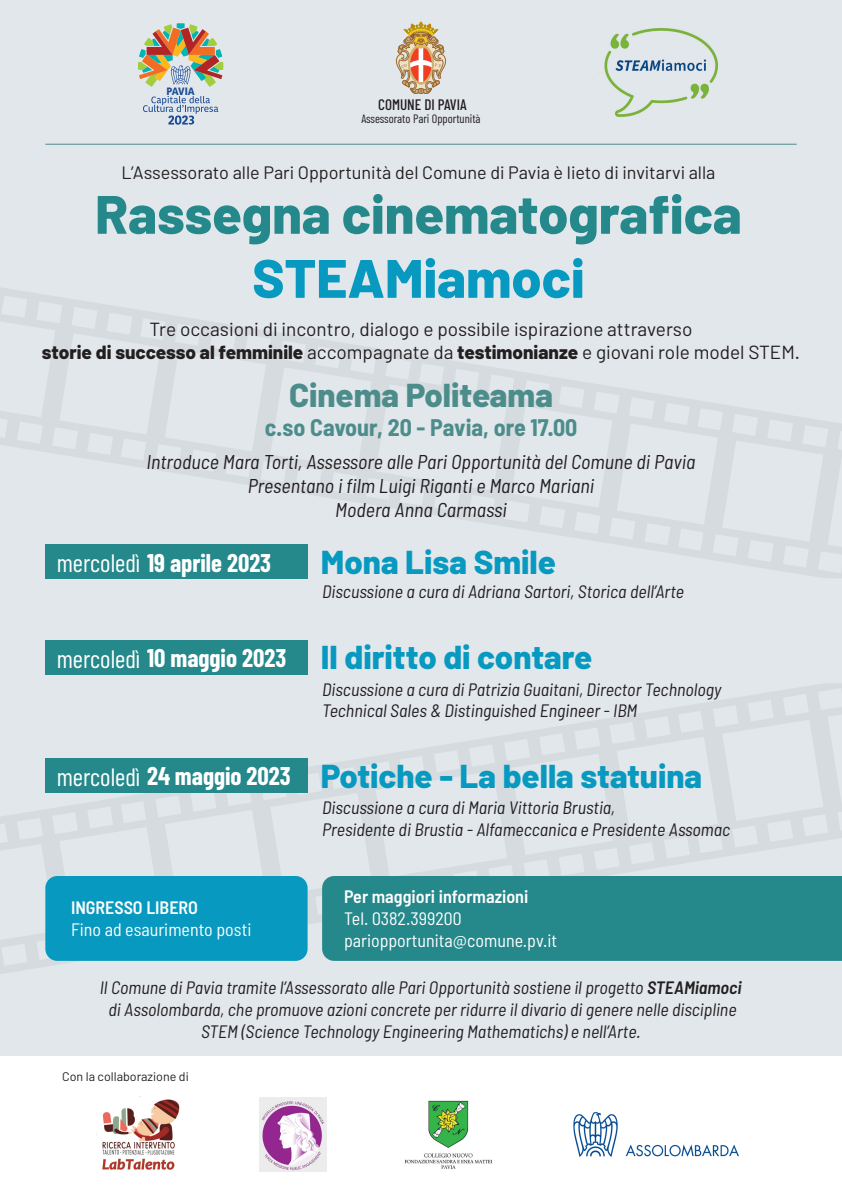
<style>
.page{position:relative;width:842px;height:1191px;background:#fff}
.page>*{position:absolute;margin:0;border:0;box-sizing:border-box;transform-origin:0 0}
.t1{font:800 54px/64px "Barlow";color:#25888b;text-align:center}
.t2{font:800 33px "Barlow";color:#0799bf}
.t3{font:800 33px "Barlow";color:#4c8d8b}
.t4{font:700 25px "Barlow Condensed";color:#fff}
.t5{font:700 semi-condensed 24px "Barlow";color:#4c8d8b}
.t6{font:italic semi-condensed 20px "Barlow";color:#231f20}
.t7{font:19px/22.8px "Barlow";color:#231f20;text-align:center}
.t8{font:italic semi-condensed 18px/21.6px "Barlow";color:#231f20}
.t9{font:semi-condensed 18px/21.6px "Barlow";color:#fff}
.t10{font:18px "Barlow";color:#231f20}
.t11{font:600 semi-condensed 18px "Barlow";color:#fff}
.t12{font:500 15.2px "Barlow Condensed";color:#231f20}
.t13{font:12.5px "Barlow";color:#231f20}
.t14{font:12.1px "Barlow Condensed";color:#231f20}
.t15{font:900 condensed 10.7px "Frutiger LT Std";letter-spacing:-.025em;color:#1c4c95}
.s1{color:#0799bf}
.s2{font-weight:800}
.s3{font-weight:400}
.s4{font-weight:600}
</style>
<div class="page">
<div style="left:0;top:0;width:842px;height:1055px;background:#e2e7ec"></div>
<svg style="left:422px;top:356px;width:420px;height:96px"></svg>
<svg style="left:401px;top:477px;width:441px;height:101px"></svg>
<svg style="left:492px;top:396px;width:35px;height:105px"></svg>
<svg style="left:597px;top:413px;width:35px;height:105px"></svg>
<svg style="left:703px;top:430px;width:34px;height:105px"></svg>
<svg style="left:808px;top:447px;width:34px;height:105px"></svg>
<svg style="left:0;top:288px;width:423px;height:101px"></svg>
<svg style="left:0;top:411px;width:404px;height:98px"></svg>
<svg style="left:40px;top:323px;width:35px;height:105px"></svg>
<svg style="left:145px;top:340px;width:35px;height:105px"></svg>
<svg style="left:251px;top:357px;width:34px;height:105px"></svg>
<svg style="left:356px;top:374px;width:35px;height:105px"></svg>
<svg style="left:423px;top:810px;width:419px;height:66px"></svg>
<svg style="left:404px;top:683px;width:438px;height:102px"></svg>
<svg style="left:492px;top:760px;width:35px;height:105px"></svg>
<svg style="left:597px;top:743px;width:35px;height:105px"></svg>
<svg style="left:703px;top:726px;width:34px;height:105px"></svg>
<svg style="left:808px;top:709px;width:34px;height:105px"></svg>
<svg style="left:0;top:872px;width:423px;height:102px"></svg>
<svg style="left:0;top:752px;width:404px;height:98px"></svg>
<svg style="left:40px;top:833px;width:35px;height:105px"></svg>
<svg style="left:145px;top:816px;width:35px;height:60px"></svg>
<svg style="left:251px;top:799px;width:34px;height:77px"></svg>
<svg style="left:356px;top:782px;width:35px;height:94px"></svg>
<div style="left:45px;top:876px;width:263px;height:85px;background:#0799bf;border-radius:12px"></div>
<div style="left:322px;top:876px;width:520px;height:85px;background:#25888b"></div>
<img style="left:598px;top:28px;width:120px;height:89px">
<div style="left:45px;top:544px;width:263px;height:34px;background:#25888b"></div>
<div style="left:45px;top:640px;width:263px;height:34px;background:#25888b"></div>
<img style="left:102px;top:1096px;width:78px;height:74px">
<img style="left:404px;top:1100px;width:88px;height:69px">
<img style="left:573px;top:1112px;width:166px;height:44px">
<hr style="left:45px;top:144px;width:752px;height:1px;background:#4c8d8b">
<div style="left:45px;top:758px;width:263px;height:34px;background:#25888b"></div>
<img style="left:260px;top:1097px;width:66px;height:74px">
<svg style="left:138px;top:23px;width:85px;height:64px"></svg>
<svg style="left:143px;top:96px;width:75px;height:29px"></svg>
<svg style="left:395px;top:21px;width:52px;height:73px"></svg>
<p class="t15" style="left:167px;top:84px;width:30px">PAVIA</p>
<p class="t12" style="left:378px;top:94px;width:90px">COMUNE DI PAVIA</p>
<p class="t14" style="left:361px;top:110px;width:121px">Assessorato Pari Opportunità</p>
<p class="t10" style="left:121px;top:161px;width:595px">L’Assessorato alle Pari Opportunità del Comune di Pavia è lieto di invitarvi alla</p>
<p class="t1" style="left:95px;top:178px;width:648px">Rassegna cinematografica<br><span class="s1">STEAMiamoci</span></p>
<p class="t7" style="left:42px;top:317px;width:760px">Tre occasioni di incontro, dialogo e possibile ispirazione attraverso<br><span class="s2">storie di successo al femminile</span> accompagnate da <span class="s2">testimonianze</span> e giovani role model STEM.</p>
<p class="t3" style="left:289px;top:371px;width:265px">Cinema Politeama</p>
<p class="t5" style="left:265px;top:412px;width:314px">c.so Cavour, 20 - Pavia, ore 17.00</p>
<p class="t6" style="left:146px;top:449px;width:550px">Introduce Mara Torti, Assessore alle Pari Opportunità del Comune di Pavia</p>
<p class="t6" style="left:248px;top:473px;width:348px">Presentano i film Luigi Riganti e Marco Mariani</p>
<p class="t6" style="left:335px;top:497px;width:173px">Modera Anna Carmassi</p>
<p class="t4" style="left:57px;top:545px;width:216px"><span class="s3">mercoledì</span> 19 aprile 2023</p>
<p class="t4" style="left:57px;top:640px;width:231px"><span class="s3">mercoledì</span> 10 maggio 2023</p>
<p class="t2" style="left:321px;top:537px;width:237px">Mona Lisa Smile</p>
<p class="t8" style="left:322px;top:580px;width:363px">Discussione a cura di Adriana Sartori, Storica dell’Arte</p>
<p class="t2" style="left:321px;top:633px;width:273px">Il diritto di contare</p>
<p class="t8" style="left:322px;top:678px;width:401px">Discussione a cura di Patrizia Guaitani, Director Technology<br>Technical Sales &amp; Distinguished Engineer - IBM</p>
<p class="t4" style="left:57px;top:758px;width:235px"><span class="s3">mercoledì</span> 24 maggio 2023</p>
<p class="t2" style="left:321px;top:751px;width:383px">Potiche - La bella statuina</p>
<p class="t9" style="left:71px;top:896px;width:182px"><span class="s4">INGRESSO LIBERO<br></span>Fino ad esaurimento posti</p>
<p class="t8" style="left:322px;top:796px;width:410px">Discussione a cura di Maria Vittoria Brustia,<br>Presidente di Brustia - Alfameccanica e Presidente Assomac</p>
<p class="t11" style="left:344px;top:885px;width:186px">Per maggiori informazioni</p>
<p class="t9" style="left:344px;top:907px;width:119px">Tel. 0382.399200</p>
<p class="t9" style="left:344px;top:928px;width:215px">pariopportunita@comune.pv.it</p>
<p class="t8" style="left:100px;top:976px;width:643px;text-align:center">Il Comune di Pavia tramite l’Assessorato alle Pari Opportunità sostiene il progetto <span class="s4">STEAMiamoci </span>di Assolombarda, che promuove azioni concrete per ridurre il divario di genere nelle discipline<br>STEM (Science Technology Engineering Mathematichs) e nell’Arte.</p>
<p class="t13" style="left:62px;top:1069px;width:128px">Con la collaborazione di</p>
</div>
